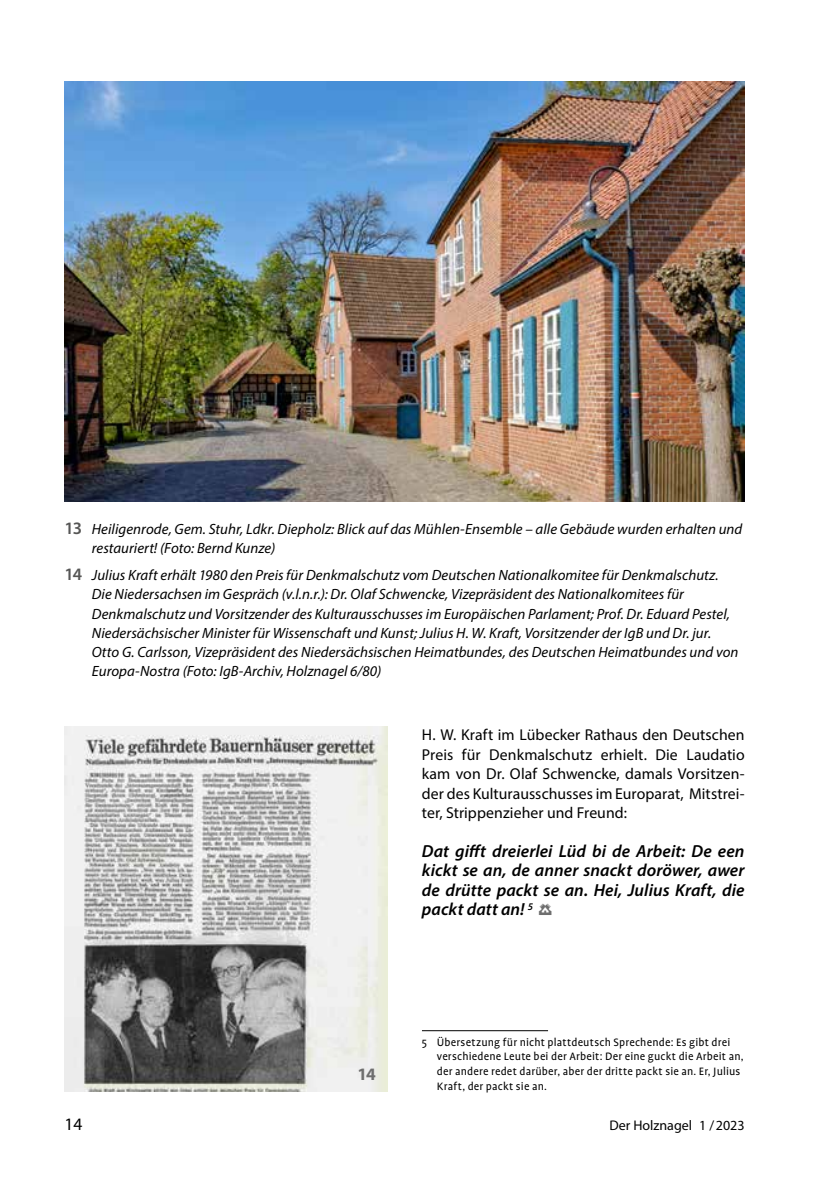
<style>
.page{position:relative;width:834px;height:1181px;background:#fff}
.page>*{position:absolute;margin:0;border:0;box-sizing:border-box;transform-origin:0 0}
.t1{font:italic 600 17.5px/19.4px "Myriad Pro";letter-spacing:.005em;color:#000;text-align:justify}
.t2{font:17.5px "Myriad Pro";color:#000}
.t3{font:700 17.5px "Myriad Pro";color:#6e6e6e}
.t4{font:15.75px/19.4px "Myriad Pro";letter-spacing:.005em;color:#000;text-align:justify}
.t5{font:italic 14.88px/19.2px "Myriad Pro";letter-spacing:.005em;color:#000}
.t6{font:14px "Myriad Pro";color:#000}
.t7{font:12.25px/14.9px "Profile Pro";letter-spacing:.015em;color:#000}
.s1{font-weight:600;font-style:normal;font-size:17.5px;color:#565655}
.s2{font-family:"IGB Font";font-weight:400;font-style:normal;font-size:14px;color:#6e6e6e}
</style>
<div class="page">
<hr style="left:422px;top:1030px;width:126px;height:1px;background:#000">
<img style="left:64px;top:82px;width:680px;height:419px">
<img style="left:64px;top:727px;width:323px;height:364px">
<p class="t5" style="left:92px;top:519px;width:652px;text-indent:-27px"><span class="s1">13</span> Heiligenrode, Gem. Stuhr, Ldkr. Diepholz: Blick auf das Mühlen-Ensemble – alle Gebäude wurden erhalten und restauriert! (Foto: Bernd Kunze)</p>
<p class="t5" style="left:92px;top:565px;width:648px;text-indent:-27px"><span class="s1">14</span> Julius Kraft erhält 1980 den Preis für Denkmalschutz vom Deutschen Nationalkomitee für Denkmalschutz.<br>Die Niedersachsen im Gespräch (v.l.n.r.): Dr. Olaf Schwencke, Vizepräsident des Nationalkomitees für Denkmalschutz und Vorsitzender des Kulturausschusses im Europäischen Parlament; Prof. Dr. Eduard Pestel, Niedersächsischer Minister für Wissenschaft und Kunst; Julius H. W. Kraft, Vorsitzender der IgB und Dr. jur.<br>Otto G. Carlsson, Vizepräsident des Niedersächsischen Heimatbundes, des Deutschen Heimatbundes und von Europa-Nostra (Foto: IgB-Archiv, Holznagel 6/80)</p>
<p class="t4" style="left:422px;top:725px;width:324px">H. W. Kraft im Lübecker Rathaus den Deutschen Preis für Denkmalschutz erhielt. Die Laudatio kam von Dr. Olaf Schwencke, damals Vorsitzen&shy;der des Kulturausschusses im Europarat, Mitstrei&shy;ter, Strippenzieher und Freund:</p>
<p class="t1" style="left:422px;top:841px;width:324px">Dat gifft dreierlei Lüd bi de Arbeit: De een kickt se an, de anner snackt doröwer, awer de drütte packt se an. Hei, Julius Kraft, die packt datt an! <sup>5</sup> <span class="s2">I</span></p>
<p class="t3" style="left:357px;top:1063px;width:20px">14</p>
<p class="t7" style="left:437px;top:1035px;width:308px;text-indent:-15px">5 Übersetzung für nicht plattdeutsch Sprechende: Es gibt drei verschiedene Leute bei der Arbeit: Der eine guckt die Arbeit an, der andere redet darüber, aber der dritte packt sie an. Er, Julius Kraft, der packt sie an.</p>
<p class="t2" style="left:64px;top:1113px;width:19px">14</p>
<p class="t6" style="left:609px;top:1116px;width:137px">Der Holznagel 1 /2023</p>
</div>
